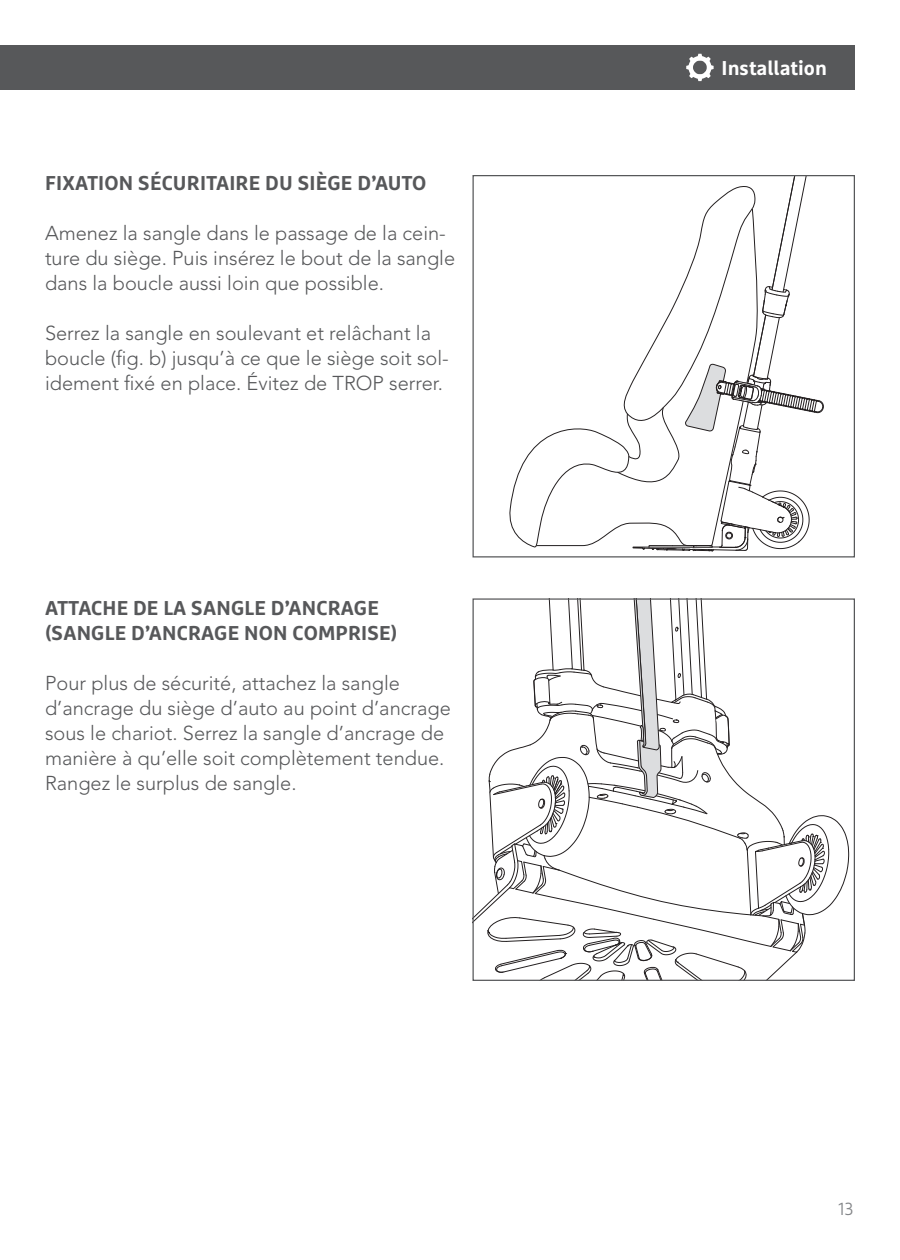
<style>
.page{position:relative;width:900px;height:1260px;background:#fff}
.page>*{position:absolute;margin:0;border:0;box-sizing:border-box;transform-origin:0 0}
.Content__Body_Text{font:300 20px/25px "Avenir";color:#57585a}
.Content__How_To_Use{font:700 20px/25px "Marselis OT";letter-spacing:.01em;color:#57585a}
.t1{font:700 20px "Marselis OT";color:#fff}
.t2{font:300 17.5px "Marselis OT";color:#828487}
</style>
<div class="page">
<div style="left:0;top:45px;width:855px;height:45px;background:#57585a"></div>
<svg style="left:686px;top:54px;width:28px;height:27px"></svg>
<svg style="left:509px;top:177px;width:315px;height:375px"></svg>
<div style="left:472px;top:175px;width:383px;height:383px;border:1px solid #57585a"></div>
<svg style="left:474px;top:600px;width:376px;height:379px"></svg>
<div style="left:472px;top:598px;width:383px;height:383px;border:1px solid #57585a"></div>
<p class="Content__How_To_Use" style="left:45px;top:170px;width:383px">FIXATION SÉCURITAIRE DU SIÈGE D’AUTO</p>
<p class="Content__Body_Text" style="left:45px;top:221px;width:412px">Amenez la sangle dans le passage de la cein&shy;ture du siège. Puis insérez le bout de la sangle dans la boucle aussi loin que possible.</p>
<p class="Content__Body_Text" style="left:45px;top:321px;width:405px">Serrez la sangle en soulevant et relâchant la boucle (fig. b) jusqu’à ce que le siège soit sol&shy;idement fixé en place. Évitez de TROP serrer.</p>
<p class="Content__How_To_Use" style="left:45px;top:595px;width:354px">ATTACHE DE LA SANGLE D’ANCRAGE (SANGLE D’ANCRAGE NON COMPRISE)</p>
<p class="Content__Body_Text" style="left:45px;top:671px;width:407px">Pour plus de sécurité, attachez la sangle d’ancrage du siège d’auto au point d’ancrage sous le chariot. Serrez la sangle d’ancrage de manière à qu’elle soit complètement tendue.<br>Rangez le surplus de sangle.</p>
<p class="t1" style="left:722px;top:55px;width:107px">Installation</p>
<p class="t2" style="left:838px;top:1198px;width:17px">13</p>
</div>
